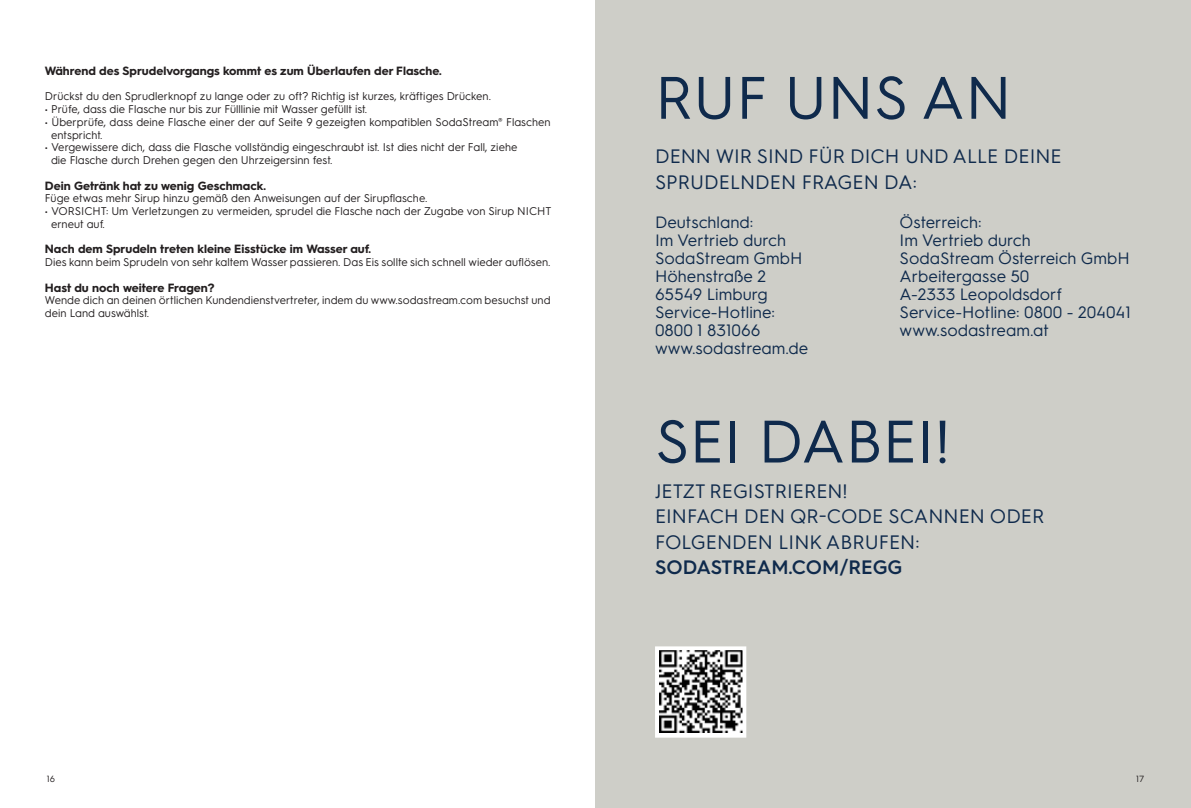
<style>
.page{position:relative;width:1191px;height:808px;background:#fff}
.page>*{position:absolute;margin:0;border:0;box-sizing:border-box;transform-origin:0 0}
.t1{font:60px "Hurme Geometric Sans 3";color:#0f2a4c}
.t2{font:19.5px/25.5px "Hurme Geometric Sans 3";color:#0f2a4c}
.t3{font:600 19.5px "Hurme Geometric Sans 3";color:#0f2a4c}
.t4{font:16.5px/18px "Hurme Geometric Sans 3";color:#0f2a4c}
.t5{font:700 12px "Hurme Geometric Sans 3";color:#231f20}
.t6{font:11.25px/12.8px "Hurme Geometric Sans 3";color:#231f20}
.t7{font:9px "Hurme Geometric Sans 3";color:#231f20}
</style>
<div class="page">
<div style="left:595px;top:0;width:596px;height:808px;background:#cecec8"></div>
<img style="left:660px;top:651px;width:81px;height:81px">
<div style="left:655px;top:646px;width:91px;height:92px;border:4px solid #fff"></div>
<p class="t5" style="left:45px;top:62px;width:398px">Während des Sprudelvorgangs kommt es zum Überlaufen der Flasche.</p>
<p class="t6" style="left:45px;top:89px;width:448px">Drückst du den Sprudlerknopf zu lange oder zu oft? Richtig ist kurzes, kräftiges Drücken.</p>
<p class="t6" style="left:45px;top:102px;width:324px">• Prüfe, dass die Flasche nur bis zur Fülllinie mit Wasser gefüllt ist.</p>
<p class="t6" style="left:51px;top:115px;width:501px;text-indent:-6px">• Überprüfe, dass deine Flasche einer der auf Seite 9 gezeigten kompatiblen SodaStream® Flaschen entspricht.</p>
<p class="t6" style="left:51px;top:140px;width:468px;text-indent:-6px">• Vergewissere dich, dass die Flasche vollständig eingeschraubt ist. Ist dies nicht der Fall, ziehe die Flasche durch Drehen gegen den Uhrzeigersinn fest.</p>
<p class="t5" style="left:45px;top:177px;width:223px">Dein Getränk hat zu wenig Geschmack.</p>
<p class="t6" style="left:45px;top:191px;width:384px">Füge etwas mehr Sirup hinzu gemäß den Anweisungen auf der Sirupflasche.</p>
<p class="t6" style="left:51px;top:204px;width:502px;text-indent:-6px">• VORSICHT: Um Verletzungen zu vermeiden, sprudel die Flasche nach der Zugabe von Sirup NICHT erneut auf.</p>
<p class="t5" style="left:45px;top:241px;width:328px">Nach dem Sprudeln treten kleine Eisstücke im Wasser auf.</p>
<p class="t6" style="left:45px;top:255px;width:507px">Dies kann beim Sprudeln von sehr kaltem Wasser passieren. Das Eis sollte sich schnell wieder auflösen.</p>
<p class="t5" style="left:45px;top:279px;width:171px">Hast du noch weitere Fragen?</p>
<p class="t6" style="left:45px;top:293px;width:507px">Wende dich an deinen örtlichen Kundendienstvertreter, indem du www.sodastream.com besuchst und dein Land auswählst.</p>
<h1 class="t1" style="left:655px;top:56px;width:358px">RUF UNS AN</h1>
<h2 class="t2" style="left:655px;top:143px;width:408px">DENN WIR SIND FÜR DICH UND ALLE DEINE<br>SPRUDELNDEN FRAGEN DA:</h2>
<h3 class="t4" style="left:655px;top:212px;width:155px">Deutschland:<br>Im Vertrieb durch<br>SodaStream GmbH<br>Höhenstraße 2<br>65549 Limburg<br>Service-Hotline:<br>0800 1 831066 www.sodastream.de</h3>
<h3 class="t4" style="left:899px;top:212px;width:233px">Österreich:<br>Im Vertrieb durch<br>SodaStream Österreich GmbH<br>Arbeitergasse 50<br>A-2333 Leopoldsdorf<br>Service-Hotline: 0800 - 204041 www.sodastream.at</h3>
<h1 class="t1" style="left:655px;top:399px;width:297px">SEI DABEI!</h1>
<h2 class="t2" style="left:655px;top:477px;width:391px">JETZT REGISTRIEREN!<br>EINFACH DEN QR-CODE SCANNEN ODER<br>FOLGENDEN LINK ABRUFEN:</h2>
<h2 class="t3" style="left:655px;top:554px;width:249px">SODASTREAM.COM/REGG</h2>
<p class="t7" style="left:47px;top:772px;width:10px">16</p>
<p class="t7" style="left:1136px;top:772px;width:10px">17</p>
</div>
